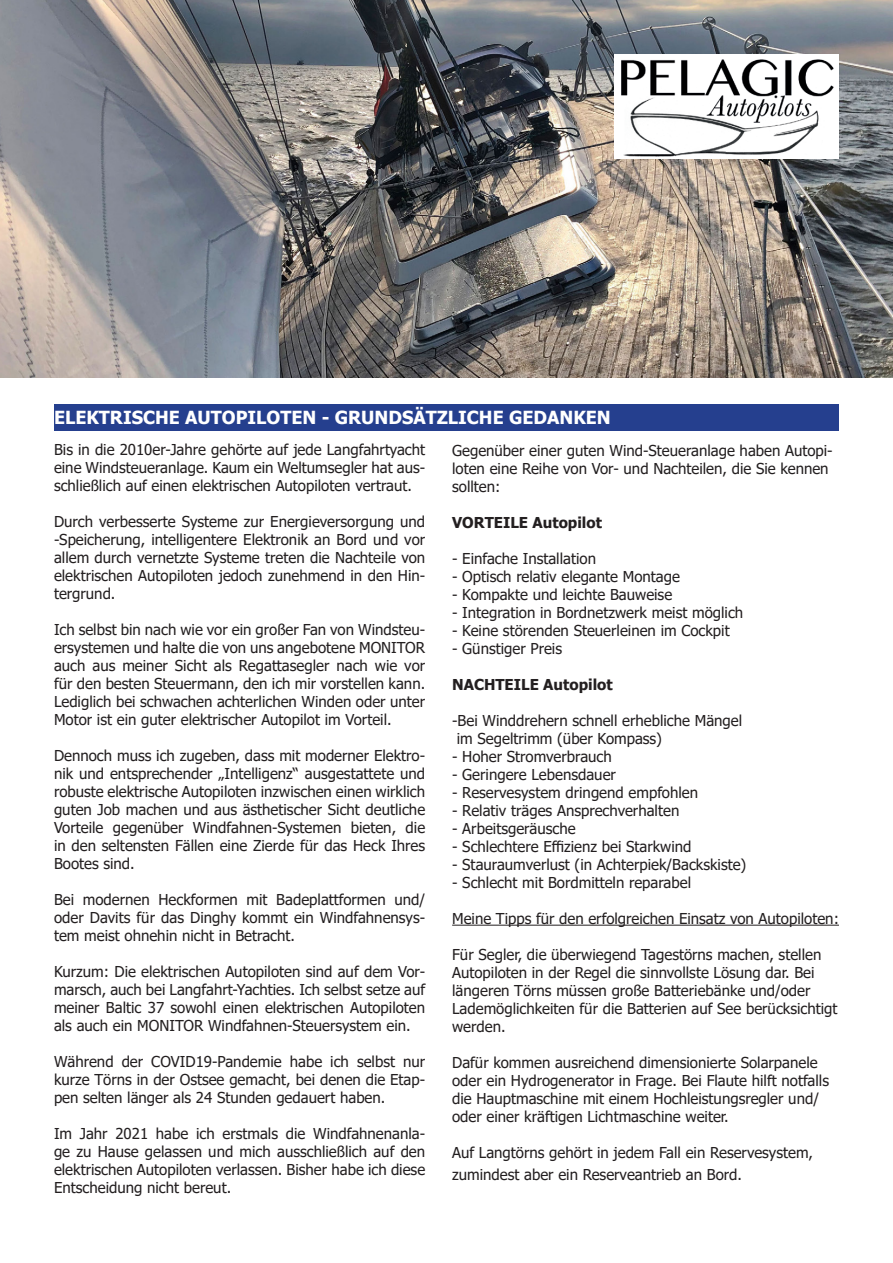
<style>
.page{position:relative;width:893px;height:1263px;background:#fff}
.page>*{position:absolute;margin:0;border:0;box-sizing:border-box;transform-origin:0 0}
.t1{font:700 18px "Tahoma";color:#fff}
.t2{font:15px/18px "Tahoma";color:#231f20;text-align:justify}
.t3{font:700 15px "Tahoma";color:#231f20}
</style>
<div class="page">
<img style="left:0;top:0;width:893px;height:377px">
<div style="left:54px;top:404px;width:785px;height:27px;background:#253f8e"></div>
<hr style="left:452px;top:925px;width:387px;height:1px;background:#231f20">
<img style="left:615px;top:54px;width:224px;height:105px">
<p class="t1" style="left:54px;top:404px;width:558px">ELEKTRISCHE AUTOPILOTEN - GRUNDSÄTZLICHE GEDANKEN</p>
<p class="t2" style="left:54px;top:441px;width:373px">Bis in die 2010er-Jahre gehörte auf jede Langfahrtyacht eine Windsteueranlage. Kaum ein Weltumsegler hat aus&shy;schließlich auf einen elektrischen Autopiloten vertraut.</p>
<p class="t2" style="left:54px;top:513px;width:373px">Durch verbesserte Systeme zur Energieversorgung und -Speicherung, intelligentere Elektronik an Bord und vor allem durch vernetzte Systeme treten die Nachteile von elektrischen Autopiloten jedoch zunehmend in den Hin&shy;tergrund.</p>
<p class="t2" style="left:54px;top:621px;width:373px">Ich selbst bin nach wie vor ein großer Fan von Windsteu&shy;ersystemen und halte die von uns angebotene MONITOR auch aus meiner Sicht als Regattasegler nach wie vor für den besten Steuermann, den ich mir vorstellen kann.<br>Lediglich bei schwachen achterlichen Winden oder unter Motor ist ein guter elektrischer Autopilot im Vorteil.</p>
<p class="t2" style="left:54px;top:747px;width:373px">Dennoch muss ich zugeben, dass mit moderner Elektro&shy;nik und entsprechender „Intelligenz“ ausgestattete und robuste elektrische Autopiloten inzwischen einen wirklich guten Job machen und aus ästhetischer Sicht deutliche Vorteile gegenüber Windfahnen-Systemen bieten, die in den seltensten Fällen eine Zierde für das Heck Ihres Bootes sind.</p>
<p class="t2" style="left:54px;top:891px;width:373px">Bei modernen Heckformen mit Badeplattformen und/ oder Davits für das Dinghy kommt ein Windfahnensys&shy;tem meist ohnehin nicht in Betracht.</p>
<p class="t2" style="left:54px;top:963px;width:373px">Kurzum: Die elektrischen Autopiloten sind auf dem Vor&shy;marsch, auch bei Langfahrt-Yachties. Ich selbst setze auf meiner Baltic 37 sowohl einen elektrischen Autopiloten als auch ein MONITOR Windfahnen-Steuersystem ein.</p>
<p class="t2" style="left:54px;top:1053px;width:373px">Während der COVID19-Pandemie habe ich selbst nur kurze Törns in der Ostsee gemacht, bei denen die Etap&shy;pen selten länger als 24 Stunden gedauert haben.</p>
<p class="t2" style="left:54px;top:1125px;width:373px">Im Jahr 2021 habe ich erstmals die Windfahnenanla&shy;ge zu Hause gelassen und mich ausschließlich auf den elektrischen Autopiloten verlassen. Bisher habe ich diese Entscheidung nicht bereut.</p>
<p class="t2" style="left:452px;top:442px;width:382px;text-align:left">Gegenüber einer guten Wind-Steueranlage haben Autopi&shy;loten eine Reihe von Vor- und Nachteilen, die Sie kennen sollten:</p>
<p class="t3" style="left:452px;top:512px;width:151px">VORTEILE Autopilot</p>
<p class="t2" style="left:452px;top:550px;width:145px">- Einfache Installation</p>
<p class="t2" style="left:452px;top:568px;width:229px">- Optisch relativ elegante Montage</p>
<p class="t2" style="left:452px;top:586px;width:222px">- Kompakte und leichte Bauweise</p>
<p class="t2" style="left:452px;top:604px;width:293px">- Integration in Bordnetzwerk meist möglich</p>
<p class="t2" style="left:452px;top:622px;width:279px">- Keine störenden Steuerleinen im Cockpit</p>
<p class="t2" style="left:452px;top:640px;width:111px">- Günstiger Preis</p>
<p class="t3" style="left:452px;top:674px;width:162px">NACHTEILE Autopilot</p>
<p class="t2" style="left:457px;top:712px;width:287px;text-indent:-5px">-Bei Winddrehern schnell erhebliche Mängel im Segeltrimm (über Kompass)</p>
<p class="t2" style="left:452px;top:748px;width:161px">- Hoher Stromverbrauch</p>
<p class="t2" style="left:452px;top:766px;width:165px">- Geringere Lebensdauer</p>
<p class="t2" style="left:452px;top:784px;width:248px">- Reservesystem dringend empfohlen</p>
<p class="t2" style="left:452px;top:802px;width:229px">- Relativ träges Ansprechverhalten</p>
<p class="t2" style="left:452px;top:820px;width:125px">- Arbeitsgeräusche</p>
<p class="t2" style="left:452px;top:838px;width:241px">- Schlechtere Effizienz bei Starkwind</p>
<p class="t2" style="left:452px;top:856px;width:296px">- Stauraumverlust (in Achterpiek/Backskiste)</p>
<p class="t2" style="left:452px;top:874px;width:240px">- Schlecht mit Bordmitteln reparabel</p>
<p class="t2" style="left:452px;top:910px;width:388px">Meine Tipps für den erfolgreichen Einsatz von Autopiloten:</p>
<p class="t2" style="left:452px;top:946px;width:387px;text-align:left">Für Segler, die überwiegend Tagestörns machen, stellen Autopiloten in der Regel die sinnvollste Lösung dar. Bei längeren Törns müssen große Batteriebänke und/oder Lademöglichkeiten für die Batterien auf See berücksichtigt werden.</p>
<p class="t2" style="left:452px;top:1054px;width:378px;text-align:left">Dafür kommen ausreichend dimensionierte Solarpanele oder ein Hydrogenerator in Frage. Bei Flaute hilft notfalls die Hauptmaschine mit einem Hochleistungsregler und/ oder einer kräftigen Lichtmaschine weiter.</p>
<p class="t2" style="left:452px;top:1142px;width:362px;line-height:21.6px">Auf Langtörns gehört in jedem Fall ein Reservesystem, zumindest aber ein Reserveantrieb an Bord.</p>
</div>
